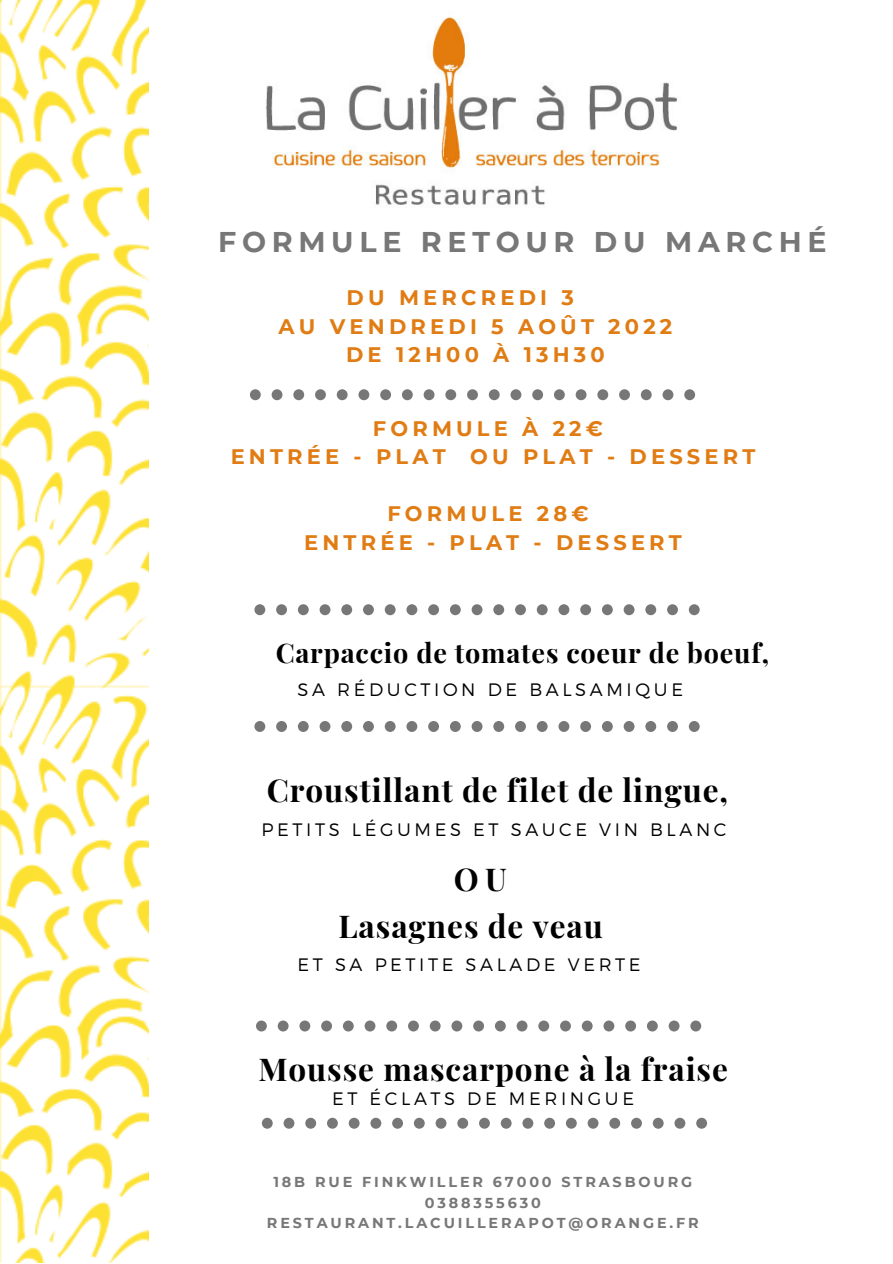
<style>
.page{position:relative;width:893px;height:1264px;background:#fff}
.page>*{position:absolute;margin:0;border:0;box-sizing:border-box;transform-origin:0 0}
.t1{font:700 31.5px "Playfair Display";letter-spacing:.03em;color:#000}
.t2{font:700 28.5px "Montserrat";letter-spacing:.2em;color:#777}
.t3{font:700 27px "Playfair Display";letter-spacing:.03em;color:#000}
.t4{font:700 21px/28.5px "Montserrat";letter-spacing:.2em;color:#e07c13;text-align:center}
.t5{font:300 18px "Montserrat";letter-spacing:.2em;color:#000}
.t6{font:700 14.4px/20.2px "Montserrat";letter-spacing:.2em;color:#777;text-align:center}
</style>
<div class="page">
<img style="left:266px;top:16px;width:411px;height:189px">
<img style="left:0;top:0;width:149px;height:1262px">
<svg style="left:262px;top:1117px;width:445px;height:11px"></svg>
<svg style="left:250px;top:389px;width:445px;height:11px"></svg>
<svg style="left:254px;top:604px;width:445px;height:11px"></svg>
<svg style="left:254px;top:721px;width:445px;height:11px"></svg>
<svg style="left:256px;top:1020px;width:445px;height:11px"></svg>
<h2 class="t2" style="left:218px;top:224px;width:610px">FORMULE RETOUR DU MARCHÉ</h2>
<p class="t4" style="left:346px;top:283px;width:229px">DU MERCREDI 3</p>
<p class="t4" style="left:278px;top:312px;width:395px">AU VENDREDI 5 AOÛT 2022</p>
<p class="t4" style="left:346px;top:340px;width:260px">DE 12H00 À 13H30</p>
<p class="t4" style="left:231px;top:414px;width:526px">FORMULE À 22€<br>ENTRÉE - PLAT OU PLAT - DESSERT</p>
<p class="t4" style="left:304px;top:499px;width:379px">FORMULE 28€<br>ENTRÉE - PLAT - DESSERT</p>
<p class="t3" style="left:276px;top:634px;width:495px">Carpaccio de tomates coeur de boeuf,</p>
<p class="t5" style="left:297px;top:678px;width:387px">SA RÉDUCTION DE BALSAMIQUE</p>
<h1 class="t1" style="left:267px;top:767px;width:463px">Croustillant de filet de lingue,</h1>
<p class="t5" style="left:261px;top:818px;width:466px">PETITS LÉGUMES ET SAUCE VIN BLANC</p>
<h1 class="t1" style="left:453px;top:856px;width:54px">OU</h1>
<h1 class="t1" style="left:338px;top:903px;width:266px">Lasagnes de veau</h1>
<p class="t5" style="left:297px;top:952px;width:344px">ET SA PETITE SALADE VERTE</p>
<h1 class="t1" style="left:258px;top:1047px;width:471px">Mousse mascarpone à la fraise</h1>
<p class="t5" style="left:332px;top:1086px;width:303px">ET ÉCLATS DE MERINGUE</p>
<p class="t6" style="left:267px;top:1172px;width:433px">18B RUE FINKWILLER 67000 STRASBOURG<br>0388355630<br>RESTAURANT.LACUILLERAPOT@ORANGE.FR</p>
</div>
